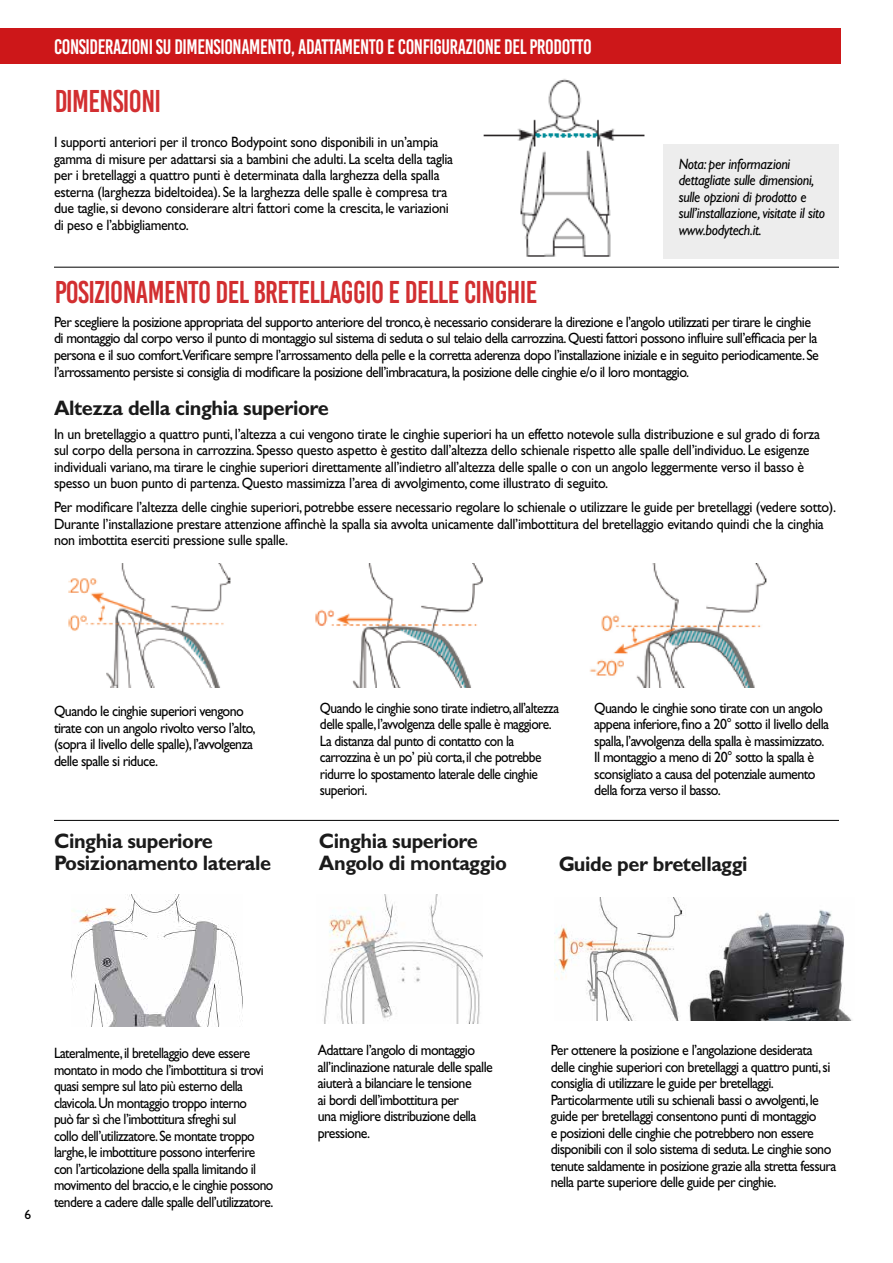
<style>
.page{position:relative;width:893px;height:1263px;background:#fff}
.page>*{position:absolute;margin:0;border:0;box-sizing:border-box;transform-origin:0 0}
.t1{font:31.5px "Bebas Kai";letter-spacing:-.02em;color:#cd1719;scale:.95 1}
.t2{font:700 21px/22.4px "Gill Sans";letter-spacing:-.02em;color:#000;scale:.95 1}
.t3{font:21px "Bebas Kai";letter-spacing:-.02em;color:#fff;scale:.95 1}
.t4{font:15px/16.5px "Gill Sans";letter-spacing:-.04em;color:#000;scale:.93 1}
.t5{font:15px/16.5px "Gill Sans";letter-spacing:-.02em;color:#000;scale:.93 1}
.t6{font:15px/16.5px "Gill Sans";letter-spacing:-.04em;color:#000;scale:.9 1}
.t7{font:italic 15px/16.5px "Gill Sans";letter-spacing:-.02em;color:#000;scale:.93 1}
.t8{font:13.5px "Gill Sans";color:#000}
</style>
<div class="page">
<div style="left:663px;top:145px;width:176px;height:114px;background:#ededed"></div>
<div style="left:0;top:28px;width:840px;height:36px;background:#cd1719"></div>
<img style="left:483px;top:79px;width:187px;height:178px">
<hr style="left:54px;top:267px;width:785px;height:1px;background:#000">
<hr style="left:54px;top:820px;width:785px;height:1px;background:#000">
<img style="left:68px;top:563px;width:699px;height:125px">
<img style="left:71px;top:894px;width:171px;height:132px">
<img style="left:324px;top:894px;width:159px;height:130px">
<img style="left:555px;top:898px;width:298px;height:123px">
<h2 class="t3" style="left:54px;top:36px;width:568px">CONSIDERAZIONI SU DIMENSIONAMENTO, ADATTAMENTO E CONFIGURAZIONE DEL PRODOTTO</h2>
<h1 class="t1" style="left:54px;top:84px;width:114px">DIMENSIONI</h1>
<p class="t5" style="left:54px;top:134px;width:431px">I supporti anteriori per il tronco Bodypoint sono disponibili in un’ampia gamma di misure per adattarsi sia a bambini che adulti. La scelta della taglia per i bretellaggi a quattro punti è determinata dalla larghezza della spalla esterna (larghezza bideltoidea). Se la larghezza delle spalle è compresa tra due taglie, si devono considerare altri fattori come la crescita, le variazioni di peso e l’abbigliamento.</p>
<h1 class="t1" style="left:54px;top:275px;width:510px">POSIZIONAMENTO DEL BRETELLAGGIO E DELLE CINGHIE</h1>
<p class="t7" style="left:679px;top:155px;width:159px">Nota: per informazioni dettagliate sulle dimensioni, sulle opzioni di prodotto e sull’installazione, visitate il sito www.bodytech.it.</p>
<p class="t4" style="left:54px;top:314px;width:824px">Per scegliere la posizione appropriata del supporto anteriore del tronco, è necessario considerare la direzione e l’angolo utilizzati per tirare le cinghie di montaggio dal corpo verso il punto di montaggio sul sistema di seduta o sul telaio della carrozzina. Questi fattori possono influire sull’efficacia per la persona e il suo comfort.Verificare sempre l’arrossamento della pelle e la corretta aderenza dopo l’installazione iniziale e in seguito periodicamente. Se l’arrossamento persiste si consiglia di modificare la posizione dell’imbracatura, la posizione delle cinghie e/o il loro montaggio.</p>
<h2 class="t2" style="left:54px;top:397px;width:291px">Altezza della cinghia superiore</h2>
<p class="t5" style="left:54px;top:425px;width:825px">In un bretellaggio a quattro punti, l’altezza a cui vengono tirate le cinghie superiori ha un effetto notevole sulla distribuzione e sul grado di forza sul corpo della persona in carrozzina. Spesso questo aspetto è gestito dall’altezza dello schienale rispetto alle spalle dell’individuo. Le esigenze individuali variano, ma tirare le cinghie superiori direttamente all’indietro all’altezza delle spalle o con un angolo leggermente verso il basso è spesso un buon punto di partenza. Questo massimizza l’area di avvolgimento, come illustrato di seguito.</p>
<p class="t5" style="left:54px;top:499px;width:842px">Per modificare l’altezza delle cinghie superiori, potrebbe essere necessario regolare lo schienale o utilizzare le guide per bretellaggi (vedere sotto).<br>Durante l’installazione prestare attenzione affinchè la spalla sia avvolta unicamente dall’imbottitura del bretellaggio evitando quindi che la cinghia non imbottita eserciti pressione sulle spalle.</p>
<p class="t4" style="left:54px;top:703px;width:218px">Quando le cinghie superiori vengono tirate con un angolo rivolto verso l’alto, (sopra il livello delle spalle), l’avvolgenza delle spalle si riduce.</p>
<p class="t6" style="left:320px;top:700px;width:267px">Quando le cinghie sono tirate indietro, all’altezza delle spalle, l’avvolgenza delle spalle è maggiore.<br>La distanza dal punto di contatto con la carrozzina è un po’ più corta, il che potrebbe ridurre lo spostamento laterale delle cinghie superiori.</p>
<p class="t4" style="left:594px;top:700px;width:254px">Quando le cinghie sono tirate con un angolo appena inferiore, fino a 20° sotto il livello della spalla, l’avvolgenza della spalla è massimizzato.<br>Il montaggio a meno di 20° sotto la spalla è sconsigliato a causa del potenziale aumento della forza verso il basso.</p>
<h2 class="t2" style="left:54px;top:830px;width:230px">Cinghia superiore<br>Posizionamento laterale</h2>
<h2 class="t2" style="left:319px;top:830px;width:200px">Cinghia superiore<br>Angolo di montaggio</h2>
<h2 class="t2" style="left:558px;top:852px;width:201px">Guide per bretellaggi</h2>
<p class="t8" style="left:25px;top:1206px;width:8px">6</p>
<p class="t6" style="left:54px;top:1045px;width:245px">Lateralmente, il bretellaggio deve essere montato in modo che l’imbottitura si trovi quasi sempre sul lato più esterno della clavicola. Un montaggio troppo interno<br>può far sì che l’imbottitura sfreghi sul<br>collo dell’utilizzatore. Se montate troppo larghe, le imbottiture possono interferire con l’articolazione della spalla limitando il movimento del braccio, e le cinghie possono tendere a cadere dalle spalle dell’utilizzatore.</p>
<p class="t4" style="left:318px;top:1042px;width:190px">Adattare l’angolo di montaggio all’inclinazione naturale delle spalle aiuterà a bilanciare le tensione<br>ai bordi dell’imbottitura per<br>una migliore distribuzione della pressione.</p>
<p class="t4" style="left:551px;top:1042px;width:309px">Per ottenere la posizione e l’angolazione desiderata delle cinghie superiori con bretellaggi a quattro punti, si consiglia di utilizzare le guide per bretellaggi.<br>Particolarmente utili su schienali bassi o avvolgenti, le guide per bretellaggi consentono punti di montaggio<br>e posizioni delle cinghie che potrebbero non essere disponibili con il solo sistema di seduta. Le cinghie sono tenute saldamente in posizione grazie alla stretta fessura nella parte superiore delle guide per cinghie.</p>
</div>
